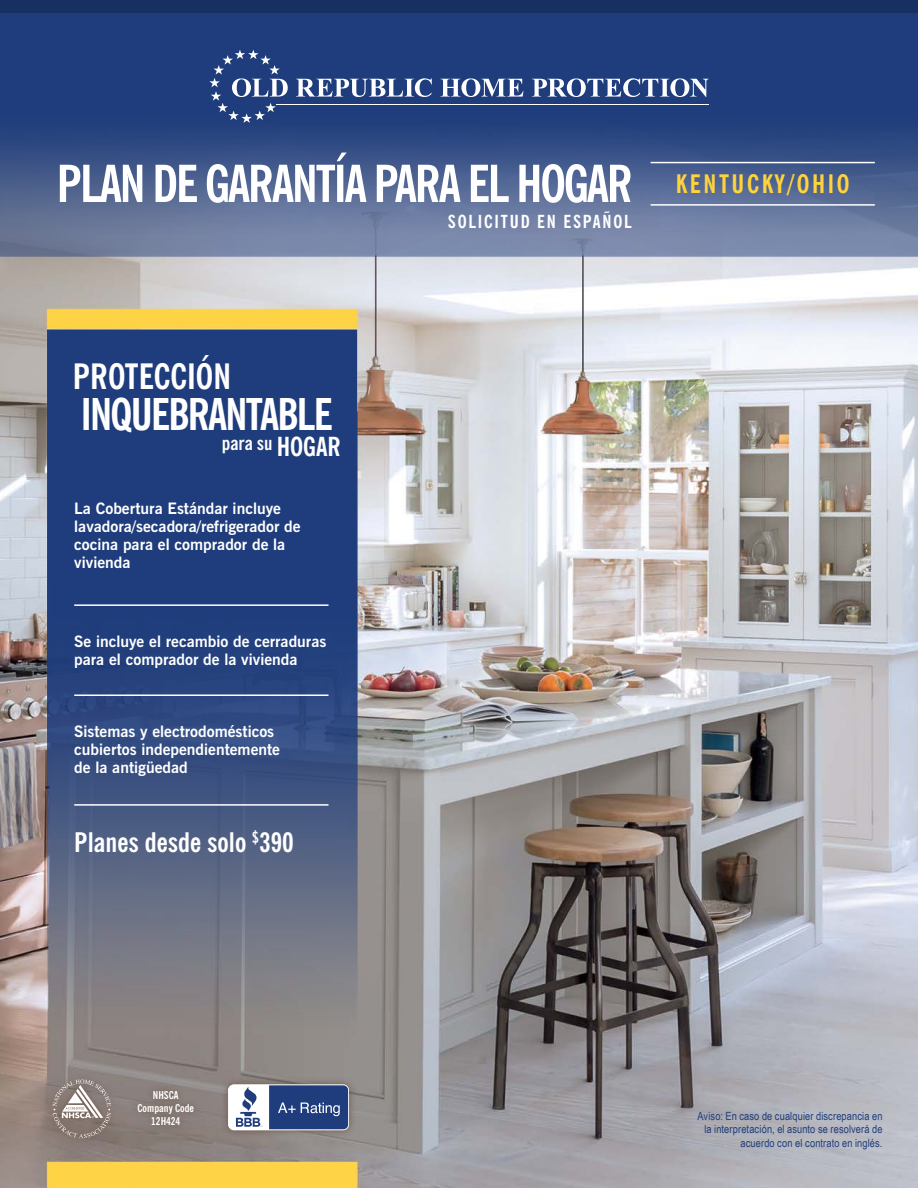
<style>
.page{position:relative;width:918px;height:1188px;background:#fff}
.page>*{position:absolute;margin:0;border:0;box-sizing:border-box;transform-origin:0 0}
.t1{font:700 condensed 51px "News Gothic BT";letter-spacing:-.04em;color:#fff}
.t2{font:700 condensed 43.8px "News Gothic BT";letter-spacing:-.04em;color:#fff}
.t3{font:700 condensed 35.1px "News Gothic BT";color:#fff}
.t4{font:700 condensed 27px "News Gothic BT";color:#fff}
.t5{font:700 condensed 18.9px "News Gothic BT";color:#fff}
.t6{font:700 condensed 18px "News Gothic BT";letter-spacing:.1em;color:#fff}
.t7{font:700 15.75px/18px "News Gothic BT";color:#fff}
.t8{font:11.25px/13.5px "Arial Narrow";letter-spacing:.015em;color:#1f3d7c;text-align:right}
.t9{font:700 condensed 10.8px/13px "News Gothic BT";color:#fff;text-align:center}
.s1{font-size:26.25px}
</style>
<div class="page">
<img style="left:0;top:14px;width:918px;height:1174px">
<svg style="left:296px;top:78px;width:136px;height:19px"></svg>
<svg style="left:441px;top:78px;width:82px;height:19px"></svg>
<svg style="left:532px;top:78px;width:177px;height:19px"></svg>
<svg style="left:209px;top:50px;width:79px;height:73px;background:#3f598e"></svg>
<hr style="left:276px;top:104px;width:433px;height:1px;background:#fff">
<div style="left:45px;top:1072px;width:312px;height:74px;background:#604734;opacity:.75"></div>
<svg style="left:53px;top:1079px;width:58px;height:59px;background:#9a8f8a"></svg>
<svg style="left:228px;top:1085px;width:121px;height:45px"></svg>
<hr style="left:651px;top:162px;width:224px;height:1px;background:#fff">
<hr style="left:651px;top:204px;width:224px;height:2px;background:#fff">
<hr style="left:74px;top:604px;width:254px;height:2px;background:#fff">
<hr style="left:74px;top:694px;width:254px;height:2px;background:#fff">
<hr style="left:74px;top:804px;width:254px;height:2px;background:#fff">
<div style="left:0;top:0;width:918px;height:14px;background:#182f62"></div>
<h1 class="t1" style="left:57px;top:152px;width:794px">PLAN DE GARANTÍA PARA EL HOGAR <sup>KENTUCKY/OHIO</sup></h1>
<h3 class="t3" style="left:73px;top:355px;width:160px">PROTECCIÓN</h3>
<h2 class="t2" style="left:81px;top:387px;width:253px">INQUEBRANTABLE</h2>
<p class="t5" style="left:222px;top:431px;width:120px">para su <span class="s1">HOGAR</span></p>
<p class="t7" style="left:74px;top:499px;width:228px">La Cobertura Estándar incluye lavadora/secadora/refrigerador de cocina para el comprador de la vivienda</p>
<p class="t7" style="left:74px;top:632px;width:254px">Se incluye el recambio de cerraduras para el comprador de la vivienda</p>
<p class="t7" style="left:74px;top:722px;width:207px">Sistemas y electrodomésticos cubiertos independientemente de la antigüedad</p>
<h3 class="t4" style="left:74px;top:826px;width:221px">Planes desde solo <sup>$</sup>390</h3>
<p class="t9" style="left:137px;top:1088px;width:58px">NHSCA<br>Company Code<br>12H424</p>
<p class="t6" style="left:448px;top:210px;width:185px">SOLICITUD EN ESPAÑOL</p>
<p class="t8" style="left:697px;top:1109px;width:187px">Aviso: En caso de cualquier discrepancia en la interpretación, el asunto se resolverá de acuerdo con el contrato en inglés.</p>
</div>
